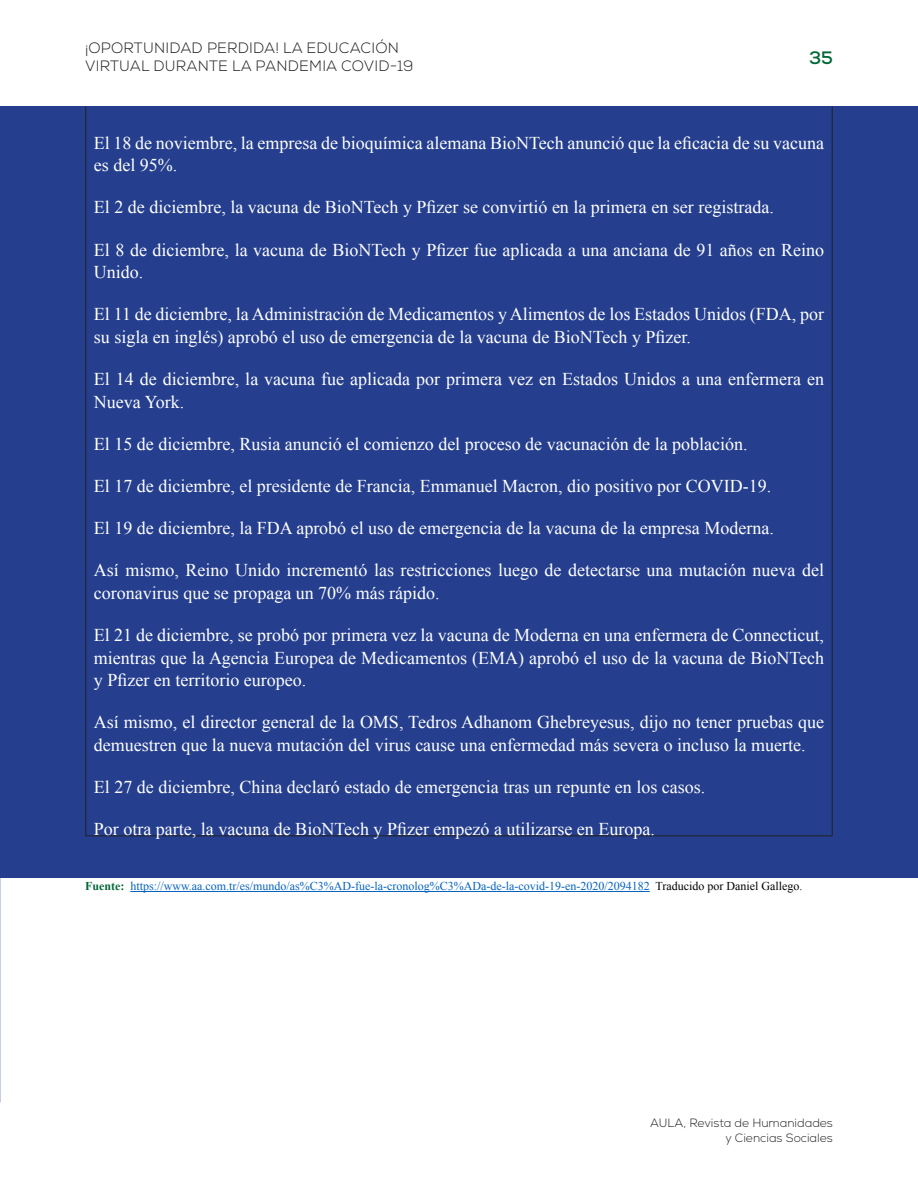
<style>
.page{position:relative;width:918px;height:1188px;background:#fff}
.page>*{position:absolute;margin:0;border:0;box-sizing:border-box;transform-origin:0 0}
.Normal__Web{font:18px/22.5px "Times New Roman";color:#fff}
.t1{font:700 18px "Nexa";color:#006937}
.t2{font:300 15px/18px "Nexa";letter-spacing:.015em;color:#231f20}
.t3{font:12px "Times New Roman";color:#0563c1}
.t4{font:300 12px/14.4px "Nexa";color:#231f20;text-align:right}
.s1{font-weight:700;color:#006937}
.s2{color:#000}
</style>
<div class="page">
<div style="left:0;top:106px;width:918px;height:772px;background:#253f8e"></div>
<hr style="left:85px;top:106px;width:1px;height:65px;background:#231f20">
<hr style="left:832px;top:106px;width:1px;height:65px;background:#231f20">
<hr style="left:85px;top:171px;width:1px;height:42px;background:#231f20">
<hr style="left:832px;top:171px;width:1px;height:42px;background:#231f20">
<hr style="left:85px;top:213px;width:1px;height:65px;background:#231f20">
<hr style="left:832px;top:213px;width:1px;height:65px;background:#231f20">
<hr style="left:85px;top:278px;width:1px;height:65px;background:#231f20">
<hr style="left:832px;top:278px;width:1px;height:65px;background:#231f20">
<hr style="left:85px;top:343px;width:1px;height:65px;background:#231f20">
<hr style="left:832px;top:343px;width:1px;height:65px;background:#231f20">
<hr style="left:85px;top:408px;width:1px;height:42px;background:#231f20">
<hr style="left:832px;top:408px;width:1px;height:42px;background:#231f20">
<hr style="left:85px;top:450px;width:1px;height:42px;background:#231f20">
<hr style="left:832px;top:450px;width:1px;height:42px;background:#231f20">
<hr style="left:85px;top:492px;width:1px;height:42px;background:#231f20">
<hr style="left:832px;top:492px;width:1px;height:42px;background:#231f20">
<hr style="left:85px;top:534px;width:1px;height:65px;background:#231f20">
<hr style="left:832px;top:534px;width:1px;height:65px;background:#231f20">
<hr style="left:85px;top:599px;width:1px;height:87px;background:#231f20">
<hr style="left:832px;top:599px;width:1px;height:87px;background:#231f20">
<hr style="left:85px;top:686px;width:1px;height:65px;background:#231f20">
<hr style="left:832px;top:686px;width:1px;height:65px;background:#231f20">
<hr style="left:85px;top:751px;width:1px;height:42px;background:#231f20">
<hr style="left:832px;top:751px;width:1px;height:42px;background:#231f20">
<hr style="left:85px;top:793px;width:1px;height:42px;background:#231f20">
<hr style="left:832px;top:793px;width:1px;height:42px;background:#231f20">
<hr style="left:85px;top:835px;width:748px;height:1px;background:#231f20">
<hr style="left:130px;top:891px;width:520px;height:1px;background:#0563c1">
<p class="t2" style="left:85px;top:39px;width:330px">¡OPORTUNIDAD PERDIDA! LA EDUCACIÓN<br>VIRTUAL DURANTE LA PANDEMIA COVID-19</p>
<p class="t1" style="left:809px;top:46px;width:25px">35</p>
<p class="Normal__Web" style="left:94px;top:131px;width:732px">El 18 de noviembre, la empresa de bioquímica alemana BioNTech anunció que la eficacia de su vacuna es del 95%.</p>
<p class="Normal__Web" style="left:94px;top:196px;width:682px">El 2 de diciembre, la vacuna de BioNTech y Pfizer se convirtió en la primera en ser registrada.</p>
<p class="Normal__Web" style="left:94px;top:238px;width:732px">El 8 de diciembre, la vacuna de BioNTech y Pfizer fue aplicada a una anciana de 91 años en Reino<br>Unido.</p>
<p class="Normal__Web" style="left:94px;top:303px;width:732px">El 11 de diciembre, la Administración de Medicamentos y Alimentos de los Estados Unidos (FDA, por su sigla en inglés) aprobó el uso de emergencia de la vacuna de BioNTech y Pfizer.</p>
<p class="Normal__Web" style="left:94px;top:367px;width:732px">El 14 de diciembre, la vacuna fue aplicada por primera vez en Estados Unidos a una enfermera en<br>Nueva York.</p>
<p class="Normal__Web" style="left:94px;top:432px;width:655px">El 15 de diciembre, Rusia anunció el comienzo del proceso de vacunación de la población.</p>
<p class="Normal__Web" style="left:94px;top:474px;width:679px">El 17 de diciembre, el presidente de Francia, Emmanuel Macron, dio positivo por COVID-19.</p>
<p class="Normal__Web" style="left:94px;top:517px;width:681px">El 19 de diciembre, la FDA aprobó el uso de emergencia de la vacuna de la empresa Moderna.</p>
<p class="Normal__Web" style="left:94px;top:559px;width:732px">Así mismo, Reino Unido incrementó las restricciones luego de detectarse una mutación nueva del coronavirus que se propaga un 70% más rápido.</p>
<p class="Normal__Web" style="left:94px;top:624px;width:732px;text-align:justify">El 21 de diciembre, se probó por primera vez la vacuna de Moderna en una enfermera de Connecticut, mientras que la Agencia Europea de Medicamentos (EMA) aprobó el uso de la vacuna de BioNTech y Pfizer en territorio europeo.</p>
<p class="Normal__Web" style="left:94px;top:711px;width:732px">Así mismo, el director general de la OMS, Tedros Adhanom Ghebreyesus, dijo no tener pruebas que demuestren que la nueva mutación del virus cause una enfermedad más severa o incluso la muerte.</p>
<p class="Normal__Web" style="left:94px;top:776px;width:613px">El 27 de diciembre, China declaró estado de emergencia tras un repunte en los casos.</p>
<p class="Normal__Web" style="left:94px;top:818px;width:563px">Por otra parte, la vacuna de BioNTech y Pfizer empezó a utilizarse en Europa.</p>
<p class="t3" style="left:85px;top:878px;width:719px"><span class="s1">Fuente:</span> https://www.aa.com.tr/es/mundo/as%C3%AD-fue-la-cronolog%C3%ADa-de-la-covid-19-en-2020/2094182 <span class="s2">Traducido por Daniel Gallego.</span></p>
<p class="t4" style="left:650px;top:1116px;width:184px">AULA, Revista de Humanidades y Ciencias Sociales</p>
</div>
